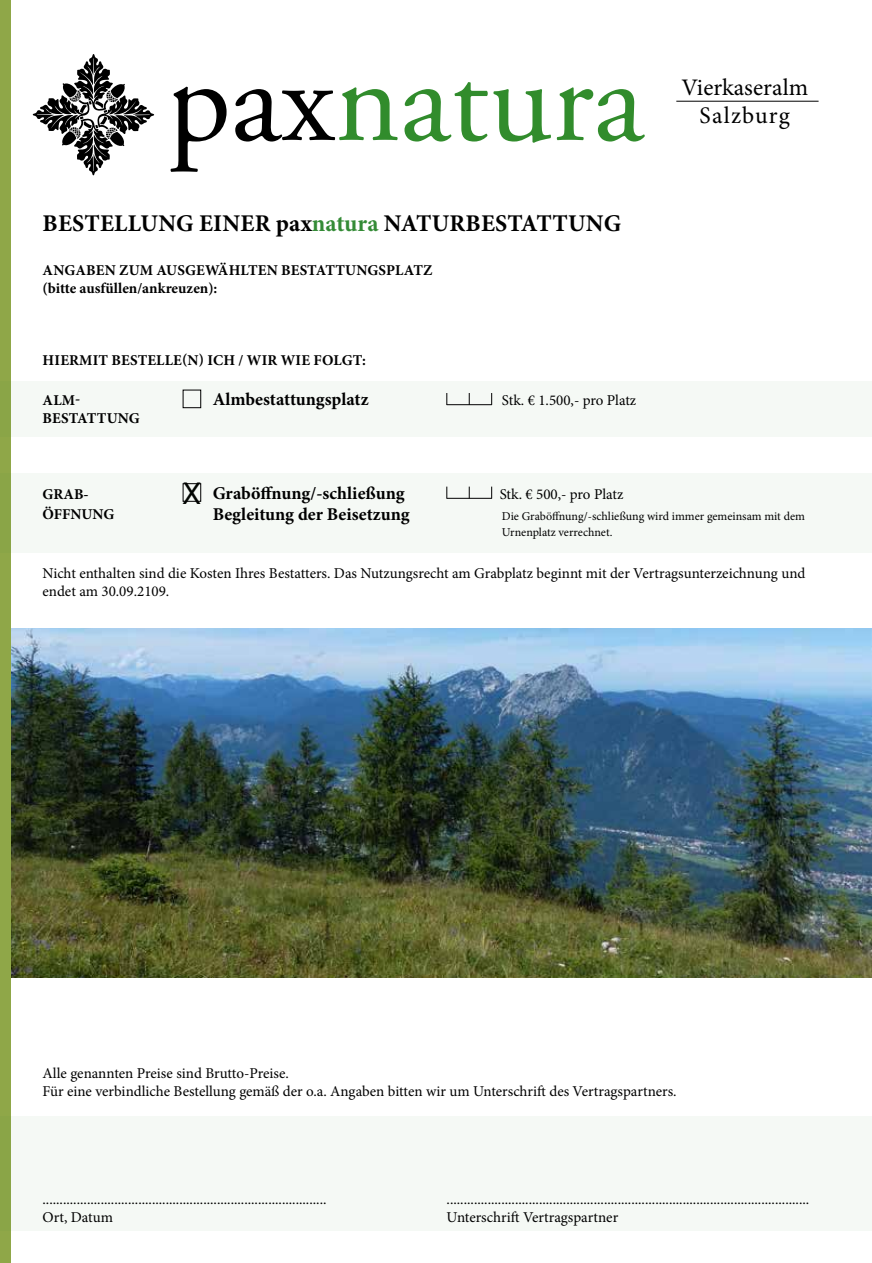
<style>
.page{position:relative;width:872px;height:1263px;background:#fff}
.page>*{position:absolute;margin:0;border:0;box-sizing:border-box;transform-origin:0 0}
.t1{font:40.5px "Avant Garde IT Cby BT";color:#000}
.t2{font:700 24px "Minion Pro";letter-spacing:.01em;color:#000}
.t3{font:23.7px/28.5px "Minion Pro";letter-spacing:.005em;color:#000;text-align:center}
.t4{font:700 18px "Minion Pro";color:#000}
.t5{font:15px/18px "Minion Pro";color:#000}
.t6{font:700 15px/18px "Minion Pro";letter-spacing:.01em;color:#000}
.t7{font:12px/15.6px "Minion Pro";color:#000}
.s1{color:#348b36}
</style>
<div class="page">
<svg style="left:33px;top:54px;width:121px;height:121px"></svg>
<svg style="left:170px;top:87px;width:56px;height:85px"></svg>
<svg style="left:235px;top:87px;width:163px;height:55px"></svg>
<svg style="left:404px;top:82px;width:241px;height:61px"></svg>
<img style="left:11px;top:628px;width:861px;height:349px">
<div style="left:0;top:0;width:11px;height:1263px;background:#8fa748"></div>
<hr style="left:676px;top:101px;width:142px;height:1px;background:#000">
<div style="left:0;top:381px;width:872px;height:56px;background:#f5f9f5"></div>
<div style="left:0;top:473px;width:872px;height:80px;background:#f5f9f5"></div>
<div style="left:0;top:1116px;width:872px;height:115px;background:#f5f9f5"></div>
<div style="left:183px;top:390px;width:18px;height:18px;border:1px solid #000"></div>
<hr style="left:446px;top:404px;width:46px;height:1px;background:#000">
<svg style="left:446px;top:393px;width:1px;height:12px"></svg>
<svg style="left:469px;top:393px;width:1px;height:12px"></svg>
<svg style="left:491px;top:393px;width:1px;height:12px"></svg>
<div style="left:183px;top:483px;width:18px;height:18px;border:1px solid #000"></div>
<hr style="left:446px;top:498px;width:46px;height:1px;background:#000">
<h2 class="t2" style="left:43px;top:206px;width:580px">BESTELLUNG EINER pax<span class="s1">natura</span> NATURBESTATTUNG</h2>
<p class="t6" style="left:43px;top:261px;width:391px">ANGABEN ZUM AUSGEWÄHLTEN BESTATTUNGSPLATZ (bitte ausfüllen/ankreuzen):</p>
<p class="t6" style="left:43px;top:351px;width:325px">HIERMIT BESTELLE(N) ICH / WIR WIE FOLGT:</p>
<p class="t6" style="left:43px;top:391px;width:39px">ALM-</p>
<p class="t4" style="left:213px;top:386px;width:157px">Almbestattungsplatz</p>
<p class="t5" style="left:502px;top:391px;width:136px">Stk. € 1.500,- pro Platz</p>
<p class="t6" style="left:43px;top:409px;width:99px">BESTATTUNG</p>
<h3 class="t3" style="left:681px;top:73px;width:128px">Vierkaseralm<br>Salzburg</h3>
<h1 class="t1" style="left:183px;top:465px;width:18px">x</h1>
<p class="t6" style="left:43px;top:484px;width:48px">GRAB-</p>
<p class="t4" style="left:213px;top:480px;width:193px">Graböffnung/-schließung</p>
<p class="t5" style="left:499px;top:485px;width:125px">Stk. € 500,- pro Platz</p>
<p class="t6" style="left:43px;top:505px;width:73px">ÖFFNUNG</p>
<p class="t4" style="left:213px;top:502px;width:198px">Begleitung der Beisetzung</p>
<p class="t7" style="left:502px;top:508px;width:304px">Die Graböffnung/-schließung wird immer gemeinsam mit dem<br>Urnenplatz verrechnet.</p>
<p class="t5" style="left:43px;top:564px;width:764px">Nicht enthalten sind die Kosten Ihres Bestatters. Das Nutzungsrecht am Grabplatz beginnt mit der Vertragsunterzeichnung und endet am 30.09.2109.</p>
<p class="t5" style="left:43px;top:1064px;width:635px">Alle genannten Preise sind Brutto-Preise.<br>Für eine verbindliche Bestellung gemäß der o.a. Angaben bitten wir um Unterschrift des Vertragspartners.</p>
<p class="t5" style="left:43px;top:1190px;width:285px">...................................................................................</p>
<p class="t5" style="left:446px;top:1190px;width:364px">..........................................................................................................</p>
<p class="t5" style="left:43px;top:1208px;width:72px">Ort, Datum</p>
<p class="t5" style="left:446px;top:1208px;width:173px">Unterschrift Vertragspartner</p>
</div>
